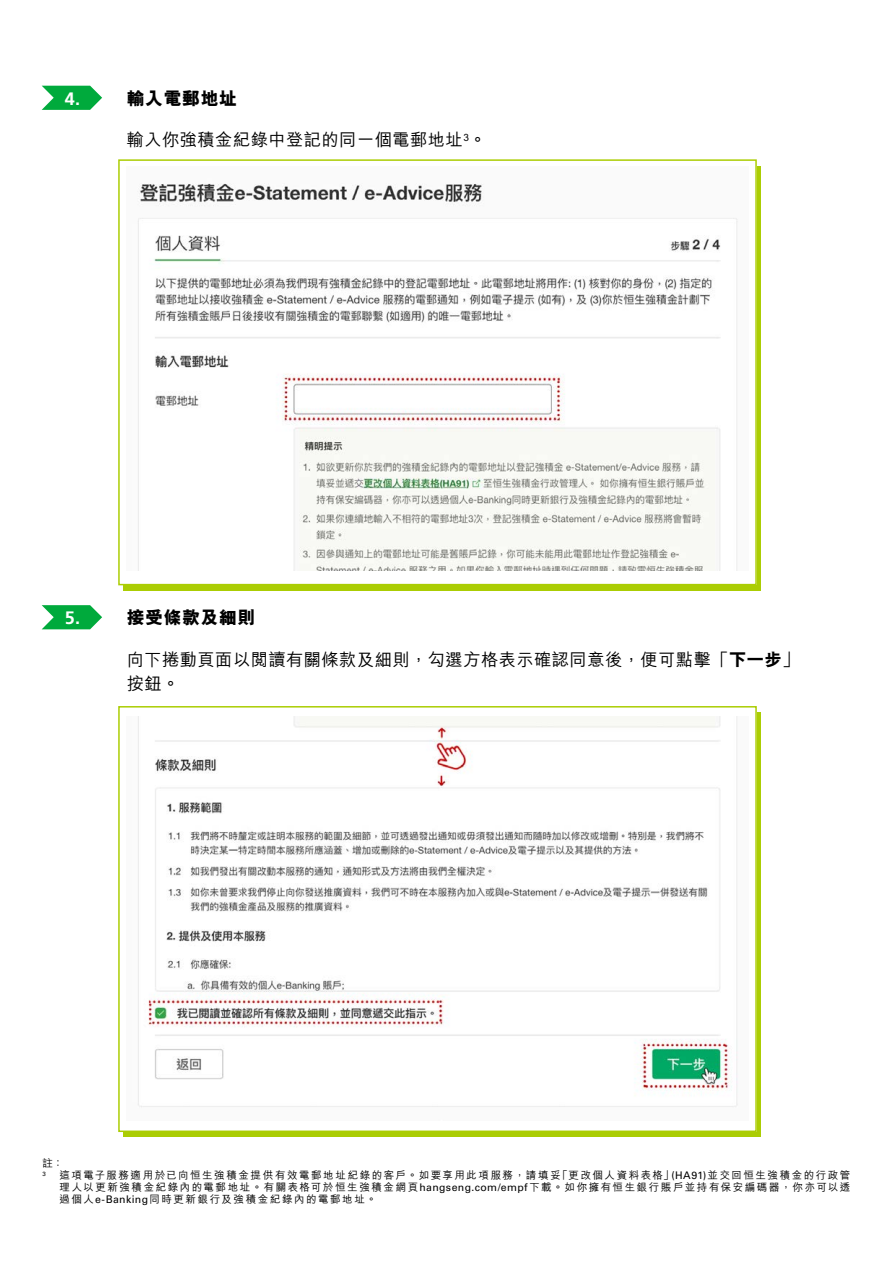
<style>
.page{position:relative;width:893px;height:1263px;background:#fff}
.page>*{position:absolute;margin:0;border:0;box-sizing:border-box;transform-origin:0 0}
.t1{font:800 18px "M Hei HK";letter-spacing:.025em;color:#000}
.t2{font:700 18px "Frutiger LT Std";color:#fff}
.t3{font:500 17.25px/24px "M Hei HK";letter-spacing:.025em;color:#000}
.t4{font:500 10.5px/12px "M Hei HK";letter-spacing:.15em;color:#000;text-align:justify}
.t5{font:6.15px "Univers LT Std";color:#000}
.s1{font-weight:800}
.s2{font-family:"Univers LT Std";font-weight:400}
</style>
<div class="page">
<div style="left:118px;top:706px;width:639px;height:426px;border:2px solid #abcd03"></div>
<div style="left:124px;top:167px;width:637px;height:424px;background:#abcd03"></div>
<svg style="left:42px;top:86px;width:60px;height:24px"></svg>
<div style="left:119px;top:160px;width:637px;height:425px;background:#fff"></div>
<div style="left:118px;top:159px;width:639px;height:426px;border:2px solid #abcd03"></div>
<svg style="left:42px;top:605px;width:60px;height:24px"></svg>
<img style="left:137px;top:183px;width:601px;height:388px">
<img style="left:138px;top:716px;width:600px;height:392px">
<h1 class="t2" style="left:65px;top:88px;width:17px">4.</h1>
<h1 class="t1" style="left:127px;top:86px;width:112px">輸入電郵地址</h1>
<h2 class="t3" style="left:127px;top:127px;width:361px">輸入你強積金紀錄中登記的同一個電郵地址<sup>3</sup>。</h2>
<h1 class="t2" style="left:65px;top:607px;width:17px">5.</h1>
<h1 class="t1" style="left:127px;top:605px;width:130px">接受條款及細則</h1>
<h2 class="t3" style="left:127px;top:646px;width:674px">向下捲動頁面以閱讀有關條款及細則，勾選方格表示確認同意後，便可點擊「<span class="s1">下一步</span>」按鈕。</h2>
<p class="t4" style="left:43px;top:1157px;width:22px">註：</p>
<p class="t5" style="left:43px;top:1170px;width:5px">3</p>
<p class="t4" style="left:60px;top:1169px;width:792px">這項電子服務適用於已向恒生強積金提供有效電郵地址紀錄的客戶。如要享用此項服務，請填妥「更改個人資料表格」<span class="s2">(HA91)</span>並交回恒生強積金的行政管理人以更新強積金紀錄內的電郵地址。有關表格可於恒生強積金網頁<span class="s2">hangseng.com/empf</span>下載。如你擁有恒生銀行賬戶並持有保安編碼器，你亦可以透過個人<span class="s2">e-Banking</span>同時更新銀行及強積金紀錄內的電郵地址。</p>
</div>
